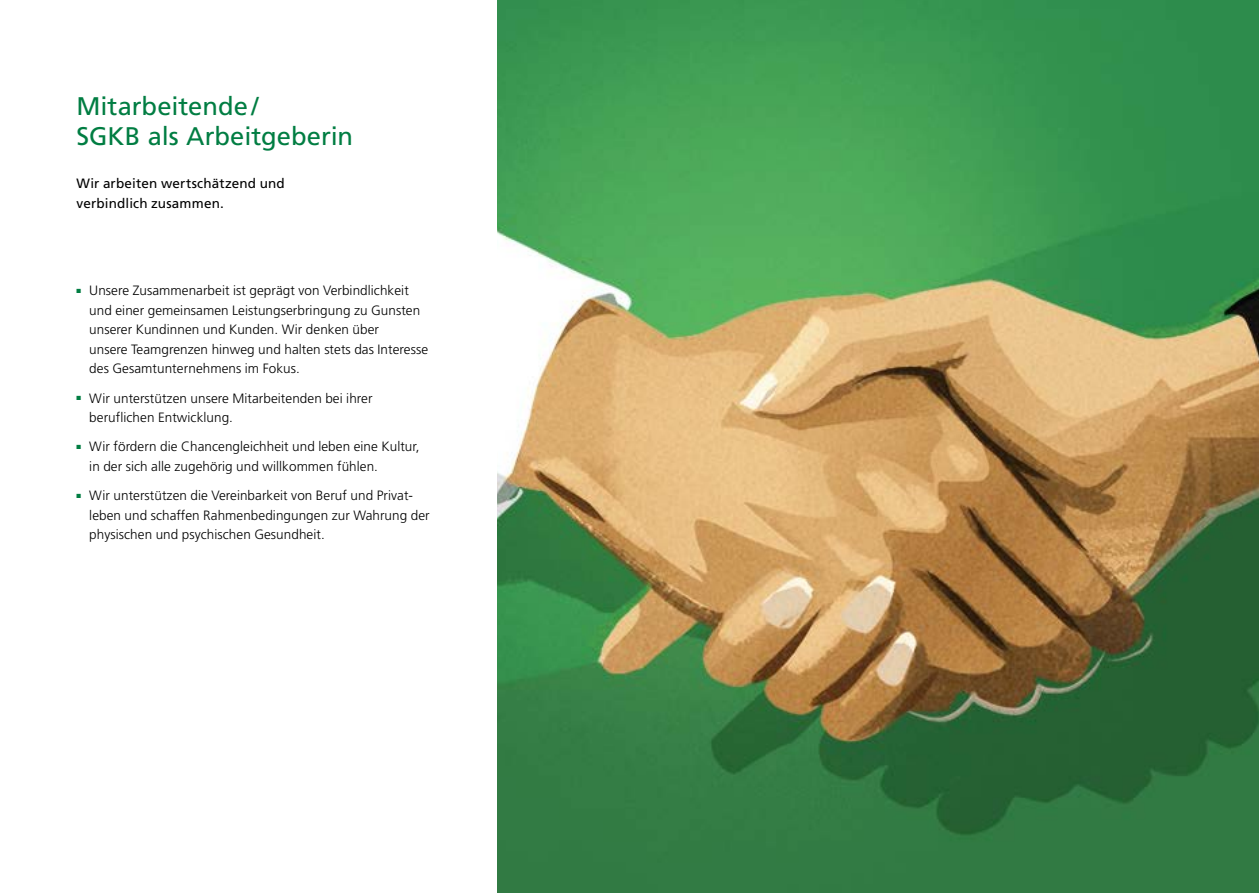
<style>
.page{position:relative;width:1259px;height:893px;background:#fff}
.page>*{position:absolute;margin:0;border:0;box-sizing:border-box;transform-origin:0 0}
._00_Head_Titelseite{font:25.5px/30px "Frutiger LT Std";color:#007d42}
.t1{font:300 13.5px/19.5px "Frutiger LT Std";letter-spacing:.005em;color:#000}
.Grundtext_9pt_Light_schwarz{font:13.5px/19.5px "Frutiger LT Std";letter-spacing:.01em;color:#000}
</style>
<div class="page">
<img style="left:497px;top:0;width:762px;height:893px">
<p class="_00_Head_Titelseite" style="left:77px;top:91px;width:278px">Mitarbeitende/<br>SGKB als Arbeitgeberin</p>
<p class="Grundtext_9pt_Light_schwarz" style="left:77px;top:174px;width:210px">Wir arbeiten wertschätzend und verbindlich zusammen.</p>
<p class="t1" style="left:89px;top:281px;width:340px;text-indent:-13px"><sup>■</sup> Unsere Zusammenarbeit ist geprägt von Verbindlichkeit und einer gemeinsamen Leistungserbringung zu Gunsten unserer Kundinnen und Kunden. Wir denken über<br>unsere Teamgrenzen hinweg und halten stets das Interesse des Gesamtunternehmens im Fokus.</p>
<p class="t1" style="left:89px;top:388px;width:285px;text-indent:-13px"><sup>■</sup> Wir unterstützen unsere Mitarbeitenden bei ihrer beruflichen Entwicklung.</p>
<p class="t1" style="left:89px;top:437px;width:332px;text-indent:-13px"><sup>■</sup> Wir fördern die Chancengleichheit und leben eine Kultur, in der sich alle zugehörig und willkommen fühlen.</p>
<p class="t1" style="left:89px;top:486px;width:342px;text-indent:-13px"><sup>■</sup> Wir unterstützen die Vereinbarkeit von Beruf und Privat&shy;leben und schaffen Rahmenbedingungen zur Wahrung der physischen und psychischen Gesundheit.</p>
</div>
